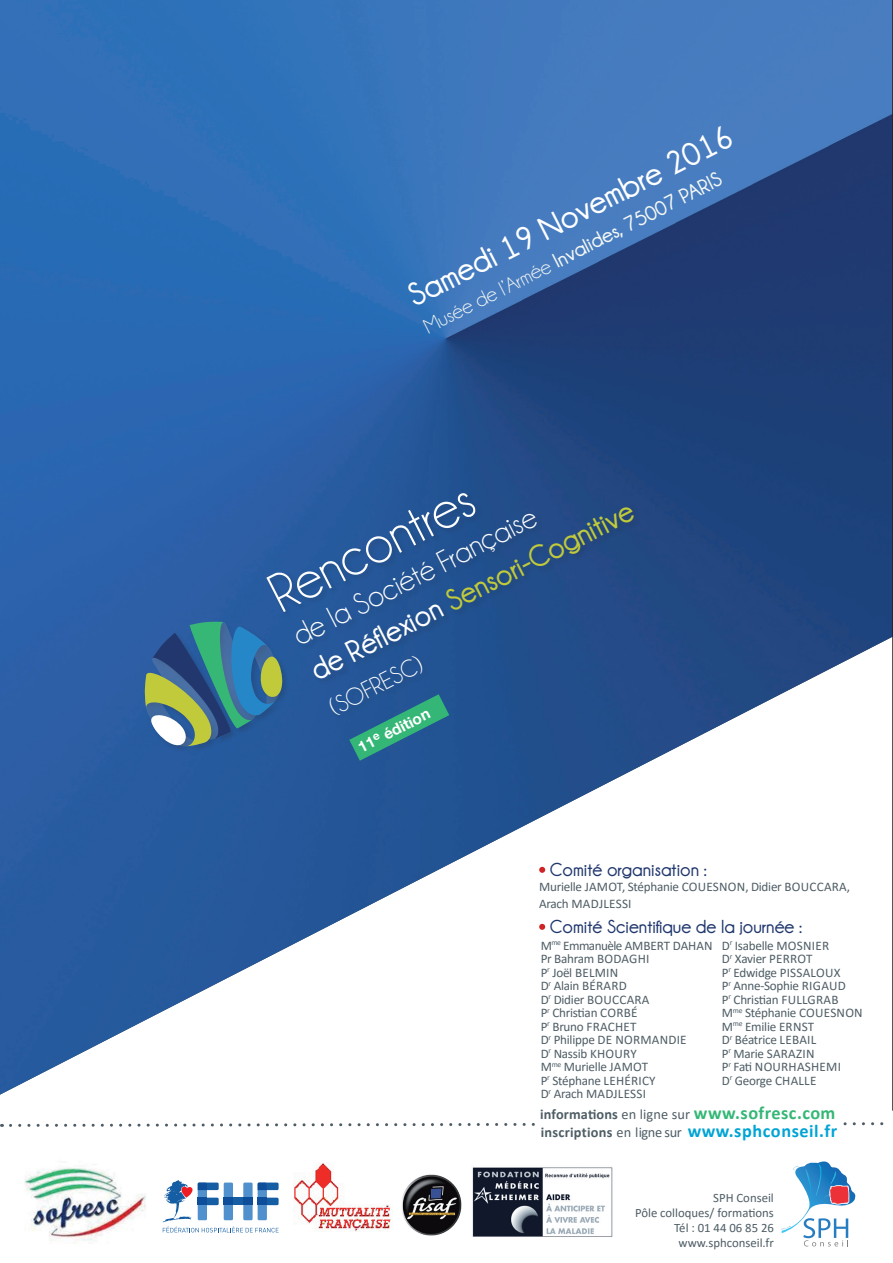
<style>
.page{position:relative;width:893px;height:1263px;background:#fff}
.page>*{position:absolute;margin:0;border:0;box-sizing:border-box;transform-origin:0 0}
.t1{font:55.8px "Champagne&Limousines";color:#fff}
.t2{font:700 33px "Champagne&Limousines";color:#fff}
.t3{font:31.05px/38.7px "Champagne&Limousines";color:#fff}
.t4{font:24.75px "Champagne&Limousines";color:#fff}
.t5{font:700 21px "Champagne&Limousines";color:#f5f8f4}
.t6{font:700 18.9px "Champagne&Limousines";color:#21386e}
.t7{font:700 18.3px "Calibri";letter-spacing:.03em;color:#00a4d5}
.t8{font:700 18.3px "Calibri";letter-spacing:.025em;color:#34b776}
.t9{font:700 15.45px "Helvetica Neue";color:#fff}
.t10{font:13.2px/13.5px "Calibri";color:#4e5d65}
.t11{font:12.75px/15px "Calibri";color:#4e5d65;text-align:right}
.s1{font-weight:400}
.s2{font-weight:700}
.s3{font-weight:700;color:#c0ca3a}
.s4{font-size:14.4px;color:#4e5d65}
.s5{font-weight:400;font-size:14.4px;color:#4e5d65}
</style>
<div class="page">
<img style="left:0;top:0;width:892px;height:1095px">
<svg style="left:163px;top:1180px;width:116px;height:52px"></svg>
<svg style="left:892px;top:0;width:1px;height:1111px"></svg>
<img style="left:293px;top:1163px;width:98px;height:68px">
<img style="left:402px;top:1174px;width:60px;height:62px">
<img style="left:472px;top:1167px;width:141px;height:70px">
<div style="left:143px;top:492px;width:498px;height:262px;background:#231f20;opacity:.2"></div>
<svg style="left:132px;top:611px;width:162px;height:148px;background:#417492"></svg>
<svg style="left:2px;top:1122px;width:882px;height:5px"></svg>
<svg style="left:782px;top:1161px;width:74px;height:85px"></svg>
<img style="left:24px;top:1168px;width:122px;height:75px">
<svg style="left:539px;top:867px;width:6px;height:6px"></svg>
<svg style="left:539px;top:924px;width:6px;height:6px"></svg>
<div style="left:541px;top:1101px;width:299px;height:43px;background:#fff"></div>
<svg style="left:349px;top:694px;width:100px;height:67px;background:#297689"></svg>
<h2 class="t2" style="left:401px;top:281px;width:362px;rotate:-27deg">Samedi 19 Novembre 2016</h2>
<h3 class="t5" style="left:420px;top:317px;width:333px;rotate:-27deg"><span class="s1">Musée de l’Armée</span> Invalides, 75007 PARIS</h3>
<h1 class="t1" style="left:258px;top:568px;width:224px;rotate:-27deg">Rencontres</h1>
<h3 class="t3" style="left:286px;top:620px;width:360px;rotate:-27deg">de la Société Française<br><span class="s2">de Réflexion</span> <span class="s3">Sensori-Cognitive</span></h3>
<h3 class="t4" style="left:325px;top:696px;width:102px;rotate:-27deg">(SOFRESC)</h3>
<p class="t9" style="left:355px;top:739px;width:80px;rotate:-27deg">11<sup>e</sup> édition</p>
<h3 class="t6" style="left:550px;top:859px;width:158px">Comité organisation :</h3>
<p class="t10" style="left:539px;top:878px;width:313px;line-height:16.5px">Murielle JAMOT, Stéphanie COUESNON, Didier BOUCCARA,<br>Arach MADJLESSI</p>
<h3 class="t6" style="left:550px;top:916px;width:254px">Comité Scientifique de la journée :</h3>
<p class="t10" style="left:541px;top:938px;width:173px">M<sup>me</sup> Emmanuèle AMBERT DAHAN<br>Pr Bahram BODAGHI<br>P<sup>r</sup> Joël BELMIN<br>D<sup>r</sup> Alain BÉRARD<br>D<sup>r</sup> Didier BOUCCARA<br>P<sup>r</sup> Christian CORBÉ<br>P<sup>r</sup> Bruno FRACHET<br>D<sup>r</sup> Philippe DE NORMANDIE<br>D<sup>r</sup> Nassib KHOURY<br>M<sup>me</sup> Murielle JAMOT<br>P<sup>r</sup> Stéphane LEHÉRICY<br>D<sup>r</sup> Arach MADJLESSI</p>
<p class="t10" style="left:722px;top:938px;width:142px">D<sup>r</sup> Isabelle MOSNIER<br>D<sup>r</sup> Xavier PERROT<br>P<sup>r</sup> Edwidge PISSALOUX<br>P<sup>r</sup> Anne-Sophie RIGAUD<br>P<sup>r</sup> Christian FULLGRAB<br>M<sup>me</sup> Stéphanie COUESNON<br>M<sup>me</sup> Emilie ERNST<br>D<sup>r</sup> Béatrice LEBAIL<br>P<sup>r</sup> Marie SARAZIN<br>P<sup>r</sup> Fati NOURHASHEMI<br>D<sup>r</sup> George CHALLE</p>
<h3 class="t7" style="left:541px;top:1118px;width:298px"><span class="s4">inscriptions</span> <span class="s5">en ligne sur</span> www.sphconseil.fr</h3>
<h3 class="t8" style="left:540px;top:1100px;width:297px"><span class="s4">informations</span> <span class="s5">en ligne sur</span> www.sofresc.com</h3>
<p class="t11" style="left:635px;top:1190px;width:140px">SPH Conseil<br>Pôle colloques/ formations<br>Tél : 01 44 06 85 26 www.sphconseil.fr</p>
</div>
